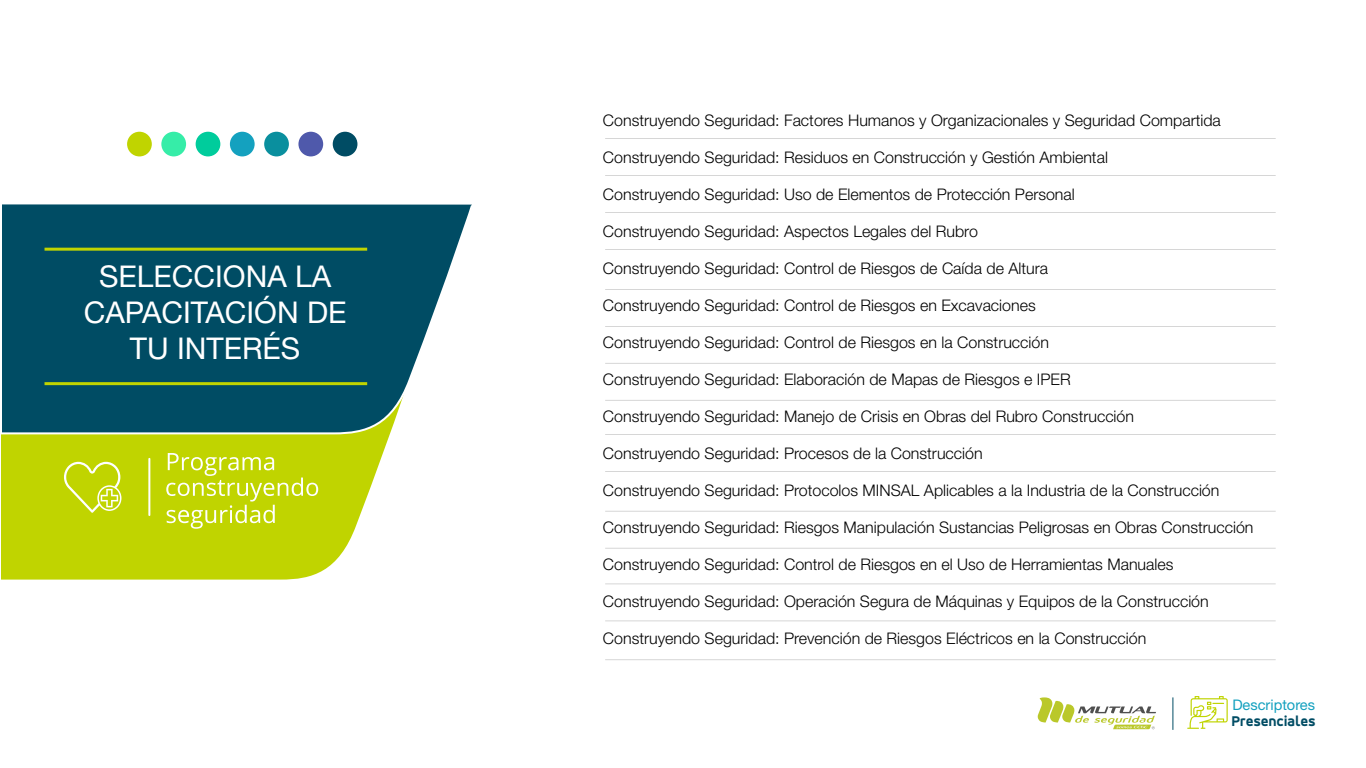
<style>
.page{position:relative;width:1366px;height:768px;background:#fff}
.page>*{position:absolute;margin:0;border:0;box-sizing:border-box;transform-origin:0 0}
.t1{font:30px/36px "Helvetica Neue LT Std";color:#fff;text-align:center}
.t2{font:300 16px "Helvetica Neue LT Pro";color:#000}
.t3{font:800 15px "Accord Alt";letter-spacing:-.005em;color:#004c64}
.t4{font:14.6px "Helvetica Neue LT Std";color:#14a1bf}
</style>
<div class="page">
<svg style="left:1px;top:435px;width:389px;height:145px;background:#c6d81b"></svg>
<svg style="left:1px;top:204px;width:471px;height:231px;background:#1b5f72"></svg>
<hr style="left:45px;top:248px;width:322px;height:3px;background:#c0d400">
<hr style="left:45px;top:382px;width:322px;height:3px;background:#c0d400">
<div style="left:161px;top:132px;width:25px;height:24px;background:#36eda8;border-radius:50%"></div>
<div style="left:127px;top:132px;width:25px;height:24px;background:#c0d400;border-radius:50%"></div>
<div style="left:196px;top:132px;width:24px;height:24px;background:#00cc9c;border-radius:50%"></div>
<div style="left:230px;top:132px;width:25px;height:24px;background:#14a1bf;border-radius:50%"></div>
<div style="left:264px;top:132px;width:25px;height:24px;background:#0a8f9e;border-radius:50%"></div>
<div style="left:298px;top:132px;width:25px;height:24px;background:#4f59ab;border-radius:50%"></div>
<div style="left:333px;top:132px;width:24px;height:24px;background:#004c64;border-radius:50%"></div>
<hr style="left:148px;top:458px;width:2px;height:58px;background:#fff">
<svg style="left:166px;top:453px;width:152px;height:76px;background:#c9da27"></svg>
<svg style="left:64px;top:462px;width:58px;height:51px;background:#cbdb2e"></svg>
<hr style="left:605px;top:138px;width:671px;height:1px;background:#d6d6d6">
<hr style="left:605px;top:212px;width:671px;height:1px;background:#d6d6d6">
<hr style="left:605px;top:289px;width:671px;height:1px;background:#d6d6d6">
<hr style="left:605px;top:363px;width:671px;height:1px;background:#d6d6d6">
<hr style="left:605px;top:434px;width:671px;height:1px;background:#d6d6d6">
<hr style="left:605px;top:511px;width:671px;height:1px;background:#d6d6d6">
<hr style="left:605px;top:583px;width:671px;height:1px;background:#d6d6d6">
<hr style="left:605px;top:175px;width:671px;height:1px;background:#d6d6d6">
<hr style="left:605px;top:249px;width:671px;height:1px;background:#d6d6d6">
<hr style="left:605px;top:326px;width:671px;height:1px;background:#d6d6d6">
<hr style="left:605px;top:400px;width:671px;height:1px;background:#d6d6d6">
<hr style="left:605px;top:471px;width:671px;height:1px;background:#d6d6d6">
<hr style="left:605px;top:548px;width:671px;height:1px;background:#d6d6d6">
<hr style="left:605px;top:620px;width:671px;height:1px;background:#d6d6d6">
<hr style="left:605px;top:659px;width:671px;height:1px;background:#d6d6d6">
<svg style="left:1038px;top:697px;width:118px;height:32px"></svg>
<hr style="left:1172px;top:697px;width:1px;height:33px;background:#004c64">
<svg style="left:1187px;top:696px;width:41px;height:33px"></svg>
<h1 class="t1" style="left:84px;top:258px;width:264px">SELECCIONA LA<br>CAPACITACIÓN DE<br>TU INTERÉS</h1>
<p class="t2" style="left:603px;top:110px;width:619px">Construyendo Seguridad: Factores Humanos y Organizacionales y Seguridad Compartida</p>
<p class="t2" style="left:603px;top:147px;width:506px">Construyendo Seguridad: Residuos en Construcción y Gestión Ambiental</p>
<p class="t2" style="left:603px;top:184px;width:473px">Construyendo Seguridad: Uso de Elementos de Protección Personal</p>
<p class="t2" style="left:603px;top:221px;width:376px">Construyendo Seguridad: Aspectos Legales del Rubro</p>
<p class="t2" style="left:603px;top:258px;width:447px">Construyendo Seguridad: Control de Riesgos de Caída de Altura</p>
<p class="t2" style="left:603px;top:295px;width:434px">Construyendo Seguridad: Control de Riesgos en Excavaciones</p>
<p class="t2" style="left:603px;top:332px;width:448px">Construyendo Seguridad: Control de Riesgos en la Construcción</p>
<p class="t2" style="left:603px;top:369px;width:469px">Construyendo Seguridad: Elaboración de Mapas de Riesgos e IPER</p>
<p class="t2" style="left:603px;top:406px;width:533px">Construyendo Seguridad: Manejo de Crisis en Obras del Rubro Construcción</p>
<p class="t2" style="left:603px;top:443px;width:381px">Construyendo Seguridad: Procesos de la Construcción</p>
<p class="t2" style="left:603px;top:480px;width:618px">Construyendo Seguridad: Protocolos MINSAL Aplicables a la Industria de la Construcción</p>
<p class="t2" style="left:603px;top:517px;width:652px">Construyendo Seguridad: Riesgos Manipulación Sustancias Peligrosas en Obras Construcción</p>
<p class="t2" style="left:603px;top:554px;width:572px">Construyendo Seguridad: Control de Riesgos en el Uso de Herramientas Manuales</p>
<p class="t2" style="left:603px;top:591px;width:607px">Construyendo Seguridad: Operación Segura de Máquinas y Equipos de la Construcción</p>
<p class="t2" style="left:603px;top:628px;width:545px">Construyendo Seguridad: Prevención de Riesgos Eléctricos en la Construcción</p>
<p class="t4" style="left:1232px;top:697px;width:84px">Descriptores</p>
<p class="t3" style="left:1232px;top:712px;width:86px">Presenciales</p>
</div>
